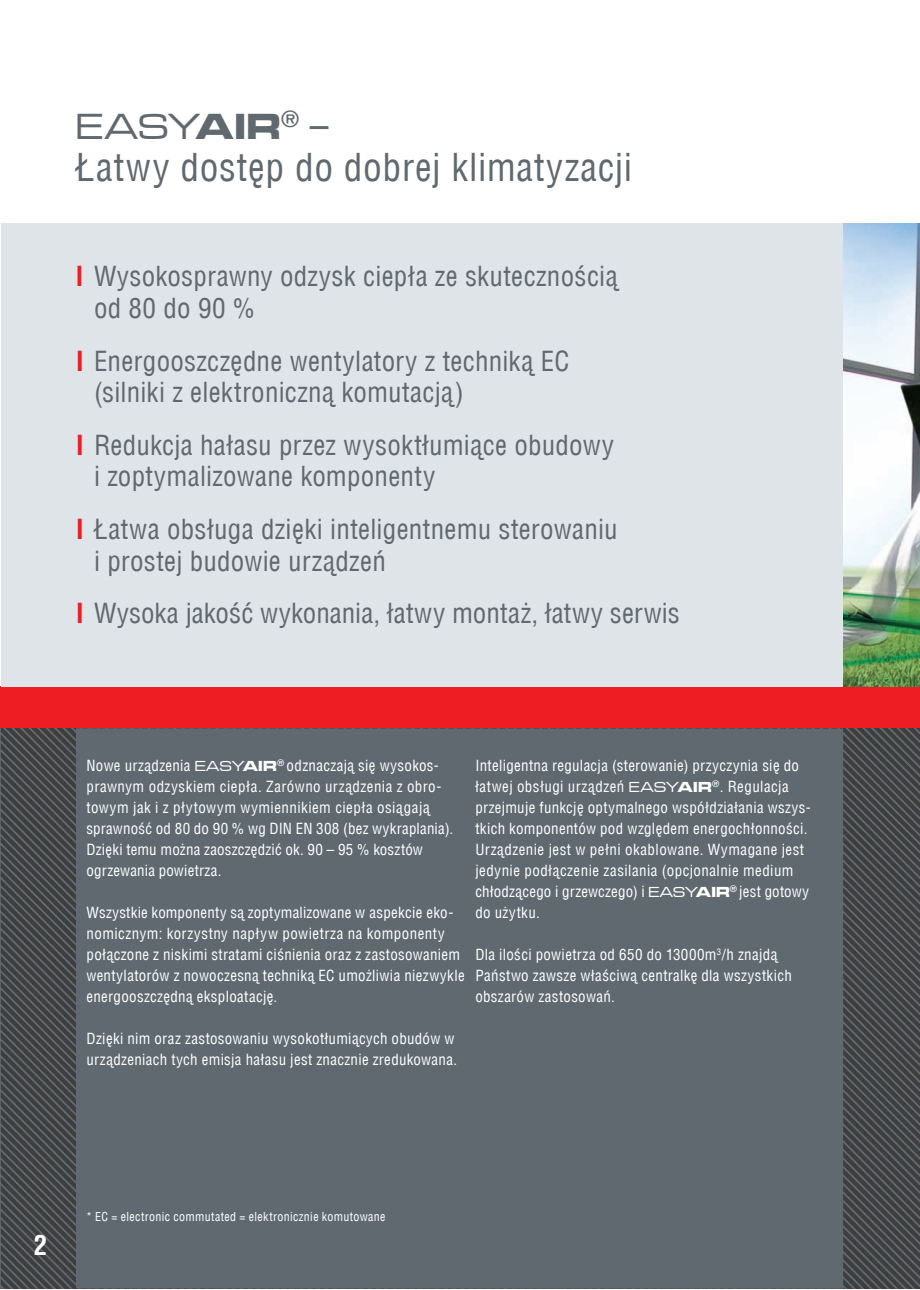
<style>
.page{position:relative;width:920px;height:1290px;background:#fff}
.page>*{position:absolute;margin:0;border:0;box-sizing:border-box;transform-origin:0 0}
.t1{font:condensed 37.5px "Helvetica Com";letter-spacing:.02em;color:#5f696f}
.t2{font:500 expanded 37.5px "Microgramma Com";color:#5f696f}
.t3{font:condensed 27px/31.5px "Helvetica Com";letter-spacing:.01em;color:#5f696f}
.t4{font:700 condensed 27px "Helvetica Com";color:#fff}
.t5{font:condensed 15px/21px "Helvetica Com";letter-spacing:.025em;color:#fff}
.t6{font:condensed 12px "Helvetica Com";letter-spacing:.03em;color:#fff}
.s1{font-weight:700}
.s2{font-family:"Helvetica Com";font-weight:400;font-stretch:condensed}
.s3{font-weight:700;color:#ee1d23}
.s4{font-family:"Microgramma Com";font-weight:500;font-stretch:expanded}
.s5{font-family:"Microgramma Com";font-weight:700;font-stretch:expanded}
</style>
<div class="page">
<div style="left:0;top:686px;width:919px;height:42px;background:#ee1d23"></div>
<svg style="left:0;top:831px;width:76px;height:76px;background:#484b4d"></svg>
<svg style="left:0;top:907px;width:76px;height:238px;background:#494c4e"></svg>
<div style="left:76px;top:728px;width:767px;height:560px;background:#5f696f"></div>
<div style="left:1px;top:223px;width:906px;height:463px;background:#dfe4e8"></div>
<img style="left:843px;top:223px;width:76px;height:463px">
<svg style="left:0;top:1145px;width:310px;height:144px"></svg>
<svg style="left:838px;top:728px;width:82px;height:561px;background:#4a4c4f"></svg>
<h1 class="t2" style="left:76px;top:101px;width:254px">EASY<span class="s1">AIR</span><sup>®</sup> <span class="s2">–</span></h1>
<h1 class="t1" style="left:76px;top:154px;width:557px">Łatwy dostęp do dobrej klimatyzacji</h1>
<h2 class="t3" style="left:94px;top:265px;width:525px;text-indent:-18px"><span class="s3">I</span> Wysokosprawny odzysk ciepła ze skutecznością od 80 do 90 %</h2>
<h2 class="t3" style="left:94px;top:349px;width:477px;text-indent:-18px"><span class="s3">I</span> Energooszczędne wentylatory z techniką EC (silniki z elektroniczną komutacją)</h2>
<h2 class="t3" style="left:94px;top:433px;width:521px;text-indent:-18px"><span class="s3">I</span> Redukcja hałasu przez wysoktłumiące obudowy i zoptymalizowane komponenty</h2>
<h2 class="t3" style="left:94px;top:517px;width:525px;text-indent:-18px"><span class="s3">I</span> Łatwa obsługa dzięki inteligentnemu sterowaniu i prostej budowie urządzeń</h2>
<h2 class="t3" style="left:76px;top:602px;width:605px"><span class="s3">I</span> Wysoka jakość wykonania, łatwy montaż, łatwy serwis</h2>
<p class="t5" style="left:86px;top:757px;width:368px">Nowe urządzenia <span class="s4">EASY</span><span class="s5">AIR</span><sup>®</sup> odznaczają się wysokos&shy;prawnym odzyskiem ciepła. Zarówno urządzenia z obro&shy;towym jak i z płytowym wymiennikiem ciepła osiągają sprawność od 80 do 90 % wg DIN EN 308 (bez wykraplania).<br>Dzięki temu można zaoszczędzić ok. 90 – 95 % kosztów ogrzewania powietrza.</p>
<p class="t5" style="left:86px;top:904px;width:380px">Wszystkie komponenty są zoptymalizowane w aspekcie eko&shy;nomicznym: korzystny napływ powietrza na komponenty połączone z niskimi stratami ciśnienia oraz z zastosowaniem wentylatorów z nowoczesną techniką EC umożliwia niezwykle energooszczędną eksploatację.</p>
<p class="t5" style="left:86px;top:1030px;width:372px">Dzięki nim oraz zastosowaniu wysokotłumiących obudów w urządzeniach tych emisja hałasu jest znacznie zredukowana.</p>
<p class="t5" style="left:475px;top:757px;width:337px">Inteligentna regulacja (sterowanie) przyczynia się do łatwej obsługi urządzeń <span class="s4">EASY</span><span class="s5">AIR</span><sup>®</sup>. Regulacja przejmuje funkcję optymalnego współdziałania wszys&shy;tkich komponentów pod względem energochłonności.<br>Urządzenie jest w pełni okablowane. Wymagane jest jedynie podłączenie zasilania (opcjonalnie medium chłodzącego i grzewczego) i <span class="s4">EASY</span><span class="s5">AIR</span><sup>®</sup> jest gotowy do użytku.</p>
<p class="t5" style="left:475px;top:946px;width:318px">Dla ilości powietrza od 650 do 13000m<sup>3</sup>/h znajdą<br>Państwo zawsze właściwą centralkę dla wszystkich obszarów zastosowań.</p>
<h2 class="t4" style="left:34px;top:1235px;width:15px">2</h2>
<p class="t6" style="left:86px;top:1212px;width:301px">* EC = electronic commutated = elektronicznie komutowane</p>
</div>
